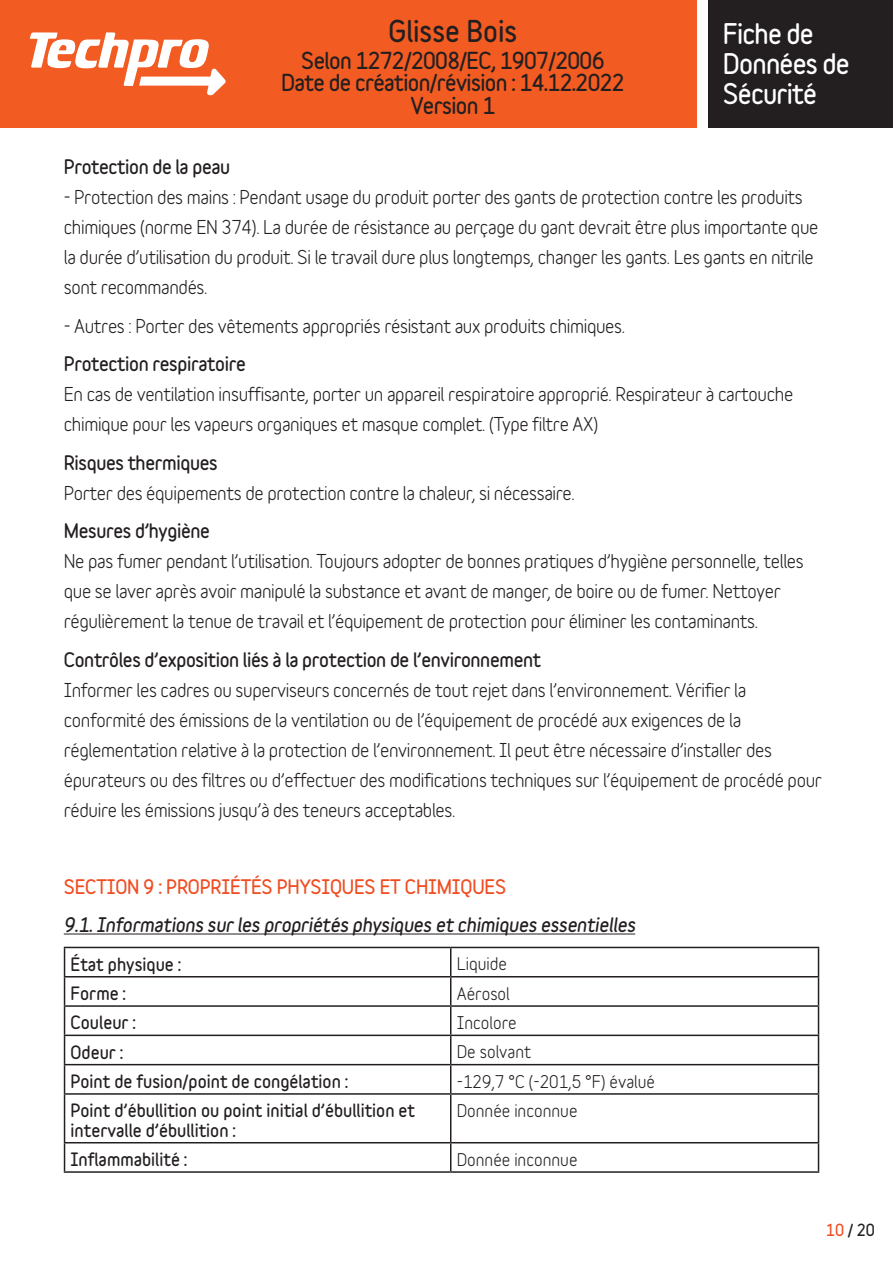
<style>
.page{position:relative;width:893px;height:1263px;background:#fff}
.page>*{position:absolute;margin:0;border:0;box-sizing:border-box;transform-origin:0 0}
.t1{font:900 27px "Variable";color:#231f20}
.t2{font:900 25.5px/30px "Variable";letter-spacing:-.03em;color:#fff}
.t3{font:900 21px/22.5px "Variable";letter-spacing:-.03em;color:#231f20;text-align:center}
.TEXTE_COURANT{font:700 18px/30px "Variable";letter-spacing:-.02em;color:#231f20}
.TEXTE_COURANT-2{font:italic 900 18px "Variable";letter-spacing:-.01em;color:#231f20}
.TEXTE_COURANT-3{font:900 18px "Variable";letter-spacing:-.01em;color:#f04d22}
.TEXTE_COURANT-4{font:900 18px "Variable";letter-spacing:-.02em;color:#231f20}
.t4{font:900 16.5px/19.5px "Variable";color:#231f20}
.t5{font:700 16.5px "Variable";color:#231f20}
.t6{font:900 15px "Variable";color:#231f20}
.s1{font-weight:900}
.s2{color:#f04d22}
</style>
<div class="page">
<div style="left:0;top:0;width:723px;height:128px;background:#f25b21"></div>
<div style="left:702px;top:0;width:191px;height:128px;background:#231f20"></div>
<div style="left:697px;top:0;width:11px;height:128px;background:#fff"></div>
<svg style="left:30px;top:32px;width:196px;height:63px"></svg>
<hr style="left:64px;top:933px;width:571px;height:1px;background:#231f20">
<hr style="left:64px;top:947px;width:387px;height:1px;background:#231f20">
<hr style="left:451px;top:947px;width:368px;height:1px;background:#231f20">
<hr style="left:64px;top:976px;width:387px;height:1px;background:#231f20">
<hr style="left:451px;top:976px;width:368px;height:1px;background:#231f20">
<hr style="left:64px;top:1005px;width:387px;height:2px;background:#231f20">
<hr style="left:451px;top:1005px;width:368px;height:2px;background:#231f20">
<hr style="left:64px;top:1034px;width:387px;height:2px;background:#231f20">
<hr style="left:451px;top:1034px;width:368px;height:2px;background:#231f20">
<hr style="left:64px;top:1064px;width:387px;height:1px;background:#231f20">
<svg style="left:64px;top:948px;width:1px;height:145px"></svg>
<hr style="left:451px;top:1064px;width:368px;height:1px;background:#231f20">
<svg style="left:450px;top:948px;width:1px;height:145px"></svg>
<svg style="left:818px;top:948px;width:1px;height:145px"></svg>
<hr style="left:64px;top:1093px;width:387px;height:2px;background:#231f20">
<hr style="left:64px;top:1095px;width:1px;height:47px;background:#231f20">
<hr style="left:451px;top:1093px;width:368px;height:2px;background:#231f20">
<hr style="left:450px;top:1095px;width:1px;height:47px;background:#231f20">
<hr style="left:818px;top:1095px;width:1px;height:47px;background:#231f20">
<hr style="left:64px;top:1142px;width:387px;height:1px;background:#231f20">
<svg style="left:64px;top:1143px;width:1px;height:28px"></svg>
<hr style="left:451px;top:1142px;width:368px;height:1px;background:#231f20">
<svg style="left:450px;top:1143px;width:1px;height:28px"></svg>
<svg style="left:818px;top:1143px;width:1px;height:28px"></svg>
<hr style="left:64px;top:1171px;width:387px;height:2px;background:#231f20">
<hr style="left:451px;top:1171px;width:368px;height:2px;background:#231f20">
<h1 class="t1" style="left:388px;top:13px;width:130px">Glisse Bois</h1>
<p class="t3" style="left:281px;top:49px;width:345px">Selon 1272/2008/EC, 1907/2006<br>Date de création/révision : 14.12.2022<br>Version 1</p>
<h2 class="t2" style="left:723px;top:19px;width:128px">Fiche de<br>Données de<br>Sécurité</h2>
<p class="TEXTE_COURANT-4" style="left:64px;top:155px;width:168px">Protection de la peau</p>
<p class="TEXTE_COURANT" style="left:64px;top:182px;width:756px">- Protection des mains : Pendant usage du produit porter des gants de protection contre les produits chimiques (norme EN 374). La durée de résistance au perçage du gant devrait être plus importante que la durée d’utilisation du produit. Si le travail dure plus longtemps, changer les gants. Les gants en nitrile sont recommandés.</p>
<p class="TEXTE_COURANT" style="left:64px;top:310px;width:563px">- Autres : Porter des vêtements appropriés résistant aux produits chimiques.</p>
<p class="TEXTE_COURANT" style="left:64px;top:349px;width:731px"><span class="s1">Protection respiratoire<br></span>En cas de ventilation insuffisante, porter un appareil respiratoire approprié. Respirateur à cartouche chimique pour les vapeurs organiques et masque complet. (Type filtre AX)</p>
<p class="TEXTE_COURANT" style="left:64px;top:447px;width:512px"><span class="s1">Risques thermiques<br></span>Porter des équipements de protection contre la chaleur, si nécessaire.</p>
<p class="TEXTE_COURANT" style="left:64px;top:516px;width:742px"><span class="s1">Mesures d’hygiène<br></span>Ne pas fumer pendant l’utilisation. Toujours adopter de bonnes pratiques d’hygiène personnelle, telles que se laver après avoir manipulé la substance et avant de manger, de boire ou de fumer. Nettoyer régulièrement la tenue de travail et l’équipement de protection pour éliminer les contaminants.</p>
<p class="TEXTE_COURANT" style="left:64px;top:644px;width:760px"><span class="s1">Contrôles d’exposition liés à la protection de l’environnement<br></span>Informer les cadres ou superviseurs concernés de tout rejet dans l’environnement. Vérifier la conformité des émissions de la ventilation ou de l’équipement de procédé aux exigences de la réglementation relative à la protection de l’environnement. Il peut être nécessaire d’installer des épurateurs ou des filtres ou d’effectuer des modifications techniques sur l’équipement de procédé pour réduire les émissions jusqu’à des teneurs acceptables.</p>
<p class="TEXTE_COURANT-3" style="left:64px;top:875px;width:444px">SECTION 9 : PROPRIÉTÉS PHYSIQUES ET CHIMIQUES</p>
<p class="TEXTE_COURANT-2" style="left:64px;top:913px;width:573px">9.1. Informations sur les propriétés physiques et chimiques essentielles</p>
<p class="t4" style="left:71px;top:954px;width:112px">État physique :</p>
<p class="t5" style="left:457px;top:953px;width:52px">Liquide</p>
<p class="t4" style="left:71px;top:983px;width:57px">Forme :</p>
<p class="t5" style="left:457px;top:983px;width:55px">Aérosol</p>
<p class="t4" style="left:71px;top:1013px;width:67px">Couleur :</p>
<p class="t5" style="left:457px;top:1012px;width:62px">Incolore</p>
<p class="t4" style="left:71px;top:1042px;width:54px">Odeur :</p>
<p class="t5" style="left:457px;top:1041px;width:76px">De solvant</p>
<p class="t4" style="left:71px;top:1071px;width:279px">Point de fusion/point de congélation :</p>
<p class="t5" style="left:457px;top:1071px;width:200px">-129,7 °C (-201,5 °F) évalué</p>
<p class="t4" style="left:71px;top:1101px;width:346px">Point d’ébullition ou point initial d’ébullition et intervalle d’ébullition :</p>
<p class="t5" style="left:457px;top:1100px;width:122px">Donnée inconnue</p>
<p class="t4" style="left:71px;top:1149px;width:118px">Inflammabilité :</p>
<p class="t5" style="left:457px;top:1149px;width:122px">Donnée inconnue</p>
<p class="t6" style="left:826px;top:1220px;width:51px"><span class="s2">10</span> / 20</p>
</div>
